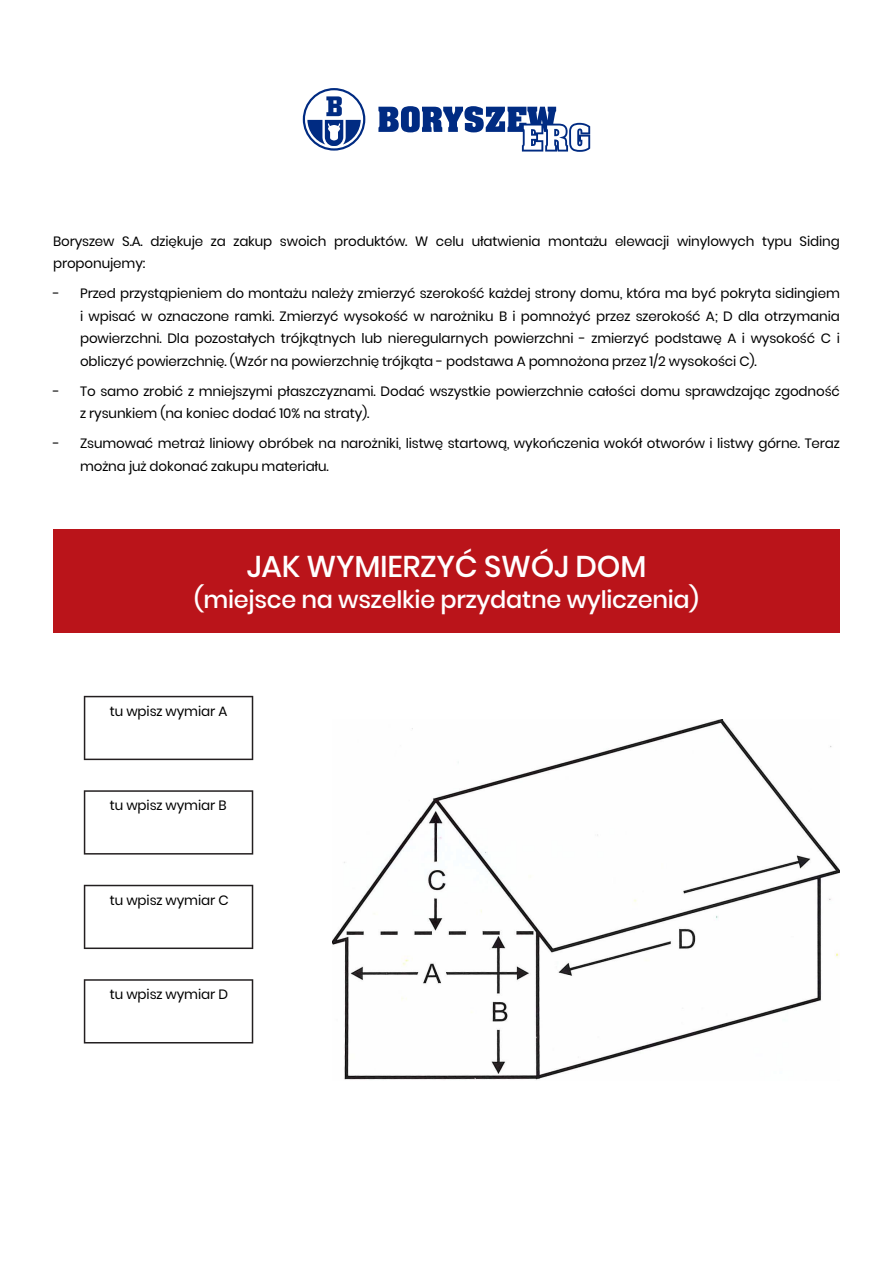
<style>
.page{position:relative;width:893px;height:1263px;background:#fff}
.page>*{position:absolute;margin:0;border:0;box-sizing:border-box;transform-origin:0 0}
.t1{font:500 30px "Poppins";letter-spacing:-.01em;color:#fff}
.t2{font:500 24px "Poppins";letter-spacing:-.01em;color:#fff}
.t3{font:13.5px/22.5px "Poppins";letter-spacing:-.01em;color:#000}
</style>
<div class="page">
<div style="left:53px;top:529px;width:787px;height:104px;background:#ba141a"></div>
<img style="left:332px;top:719px;width:507px;height:361px">
<svg style="left:303px;top:88px;width:62px;height:63px"></svg>
<svg style="left:378px;top:106px;width:212px;height:46px"></svg>
<svg style="left:84px;top:696px;width:169px;height:64px"></svg>
<svg style="left:84px;top:790px;width:169px;height:64px"></svg>
<svg style="left:84px;top:885px;width:169px;height:64px"></svg>
<svg style="left:84px;top:979px;width:169px;height:64px"></svg>
<p class="t3" style="left:53px;top:230px;width:788px">Boryszew S.A. dziękuje za zakup swoich produktów. W celu ułatwienia montażu elewacji winylowych typu Siding proponujemy:</p>
<p class="t3" style="left:80px;top:282px;width:761px;text-align:justify;text-indent:-27px">- Przed przystąpieniem do montażu należy zmierzyć szerokość każdej strony domu, która ma być pokryta sidingiem i wpisać w oznaczone ramki. Zmierzyć wysokość w narożniku B i pomnożyć przez szerokość A; D dla otrzymania powierzchni. Dla pozostałych trójkątnych lub nieregularnych powierzchni - zmierzyć podstawę A i wysokość C i obliczyć powierzchnię. (Wzór na powierzchnię trójkąta - podstawa A pomnożona przez 1/2 wysokości C).</p>
<p class="t3" style="left:80px;top:380px;width:761px;text-indent:-27px">- To samo zrobić z mniejszymi płaszczyznami. Dodać wszystkie powierzchnie całości domu sprawdzając zgodność z rysunkiem (na koniec dodać 10% na straty).</p>
<p class="t3" style="left:80px;top:432px;width:761px;text-indent:-27px">- Zsumować metraż liniowy obróbek na narożniki, listwę startową, wykończenia wokół otworów i listwy górne. Teraz można już dokonać zakupu materiału.</p>
<h1 class="t1" style="left:247px;top:549px;width:401px">JAK WYMIERZYĆ SWÓJ DOM</h1>
<h2 class="t2" style="left:194px;top:586px;width:506px">(miejsce na wszelkie przydatne wyliczenia)</h2>
<p class="t3" style="left:110px;top:700px;width:119px">tu wpisz wymiar A</p>
<p class="t3" style="left:110px;top:794px;width:118px">tu wpisz wymiar B</p>
<p class="t3" style="left:110px;top:889px;width:120px">tu wpisz wymiar C</p>
<p class="t3" style="left:110px;top:983px;width:120px">tu wpisz wymiar D</p>
</div>
